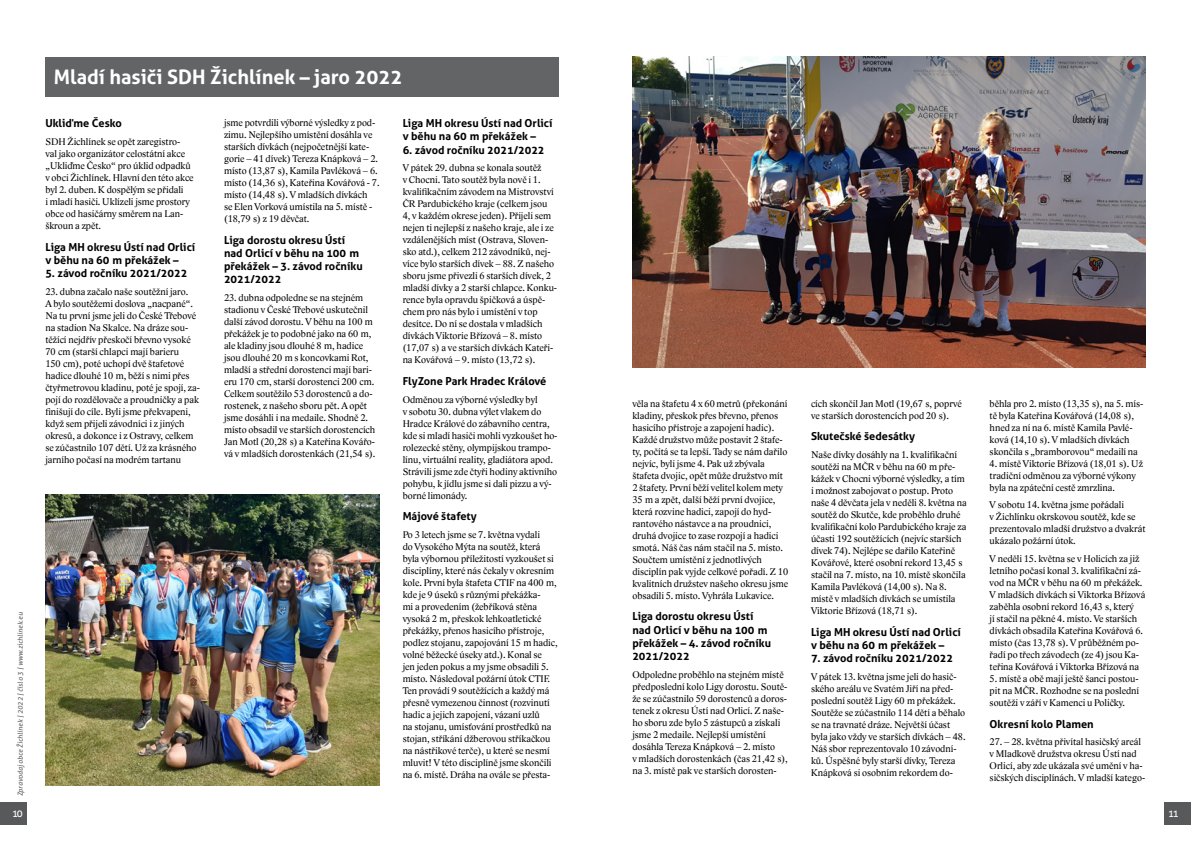
<style>
.page{position:relative;width:1191px;height:842px;background:#fff}
.page>*{position:absolute;margin:0;border:0;box-sizing:border-box;transform-origin:0 0}
.zakladni_text{font:700 20px "Aller";color:#fff}
.zakladni_text-2{font:700 11px/13.2px "Aller";color:#000}
.zakladni_text-3{font:10px/12px "Lido STFCE";color:#000}
.t1{font:10px "Aller";color:#fff}
.t2{font:italic 7px "Aller";color:#636466}
</style>
<div class="page">
<div style="left:1164px;top:803px;width:27px;height:22px;background:#58595b"></div>
<div style="left:0;top:803px;width:27px;height:22px;background:#58595b"></div>
<img style="left:632px;top:57px;width:513px;height:311px">
<div style="left:45px;top:57px;width:513px;height:39px;background:#636466"></div>
<img style="left:45px;top:494px;width:335px;height:291px">
<p class="zakladni_text" style="left:54px;top:64px;width:350px">Mladí hasiči SDH Žichlínek – jaro 2022</p>
<p class="zakladni_text-2" style="left:403px;top:117px;width:151px">Liga MH okresu Ústí nad Orlicí v běhu na 60 m překážek –</p>
<p class="zakladni_text-2" style="left:403px;top:143px;width:143px">6. závod ročníku 2021/2022</p>
<p class="zakladni_text-3" style="left:403px;top:162px;width:156px">V pátek 29. dubna se konala soutěž<br>v Chocni. Tato soutěž byla nově i 1. kvalifikačním závodem na Mistrovství ČR Pardubického kraje (celkem jsou 4, v každém okrese jeden). Přijeli sem nejen ti nejlepší z našeho kraje, ale i ze vzdálenějších míst (Ostrava, Sloven&shy;sko atd.), celkem 212 závodníků, nej&shy;více bylo starších dívek – 88. Z našeho sboru jsme přivezli 6 starších dívek, 2 mladší dívky a 2 starší chlapce. Konku&shy;rence byla opravdu špičková a úspě&shy;chem pro nás bylo i umístění v top desítce. Do ní se dostala v mladších dívkách Viktorie Břízová – 8. místo (17,07 s) a ve starších dívkách Kateři&shy;na Kovářová – 9. místo (13,72 s).</p>
<p class="zakladni_text-2" style="left:403px;top:374px;width:145px">FlyZone Park Hradec Králové</p>
<p class="zakladni_text-3" style="left:403px;top:393px;width:156px">Odměnou za výborné výsledky byl<br>v sobotu 30. dubna výlet vlakem do Hradce Králové do zábavního centra, kde si mladí hasiči mohli vyzkoušet ho&shy;rolezecké stěny, olympijskou trampo&shy;línu, virtuální reality, gladiátora apod.<br>Strávili jsme zde čtyři hodiny aktivního pohybu, k jídlu jsme si dali pizzu a vý&shy;borné limonády.</p>
<p class="zakladni_text-2" style="left:403px;top:510px;width:76px">Májové štafety</p>
<p class="zakladni_text-3" style="left:403px;top:529px;width:157px">Po 3 letech jsme se 7. května vydali<br>do Vysokého Mýta na soutěž, která byla výbornou příležitostí vyzkoušet si disciplíny, které nás čekaly v okresním kole. První byla štafeta CTIF na 400 m, kde je 9 úseků s různými překážka-<br>mi a provedením (žebříková stěna vysoká 2 m, přeskok lehkoatletické překážky, přenos hasicího přístroje, podlez stojanu, zapojování 15 m hadic, volné běžecké úseky atd.). Konal se<br>jen jeden pokus a my jsme obsadili 5. místo. Následoval požární útok CTIF.<br>Ten provádí 9 soutěžících a každý má přesně vymezenou činnost (rozvinutí hadic a jejich zapojení, vázaní uzlů<br>na stojanu, umísťování prostředků na stojan, stříkání džberovou stříkačkou na nástřikové terče), u které se nesmí mluvit! V této disciplíně jsme skončili na 6. místě. Dráha na ovále se přesta-</p>
<p class="zakladni_text-2" style="left:45px;top:117px;width:78px">Ukliďme Česko</p>
<p class="zakladni_text-3" style="left:45px;top:136px;width:150px">SDH Žichlínek se opět zaregistro&shy;val jako organizátor celostátní akce „Ukliďme Česko“ pro úklid odpadků v obci Žichlínek. Hlavní den této akce byl 2. duben. K dospělým se přidali<br>i mladí hasiči. Uklízeli jsme prostory obce od hasičárny směrem na Lan&shy;škroun a zpět.</p>
<p class="zakladni_text-2" style="left:45px;top:240px;width:151px">Liga MH okresu Ústí nad Orlicí v běhu na 60 m překážek –</p>
<p class="zakladni_text-2" style="left:45px;top:266px;width:143px">5. závod ročníku 2021/2022</p>
<p class="zakladni_text-3" style="left:45px;top:285px;width:156px">23. dubna začalo naše soutěžní jaro.<br>A bylo soutěžemi doslova „nacpané“.<br>Na tu první jsme jeli do České Třebové na stadion Na Skalce. Na dráze sou&shy;těžící nejdřív přeskočí břevno vysoké 70 cm (starší chlapci mají barieru<br>150 cm), poté uchopí dvě štafetové hadice dlouhé 10 m, běží s nimi přes čtyřmetrovou kladinu, poté je spojí, za&shy;pojí do rozdělovače a proudničky a pak finišují do cíle. Byli jsme překvapeni, když sem přijeli závodníci i z jiných okresů, a dokonce i z Ostravy, celkem se zúčastnilo 107 dětí. Už za krásného jarního počasí na modrém tartanu</p>
<p class="zakladni_text-3" style="left:224px;top:117px;width:157px">jsme potvrdili výborné výsledky z pod&shy;zimu. Nejlepšího umístění dosáhla ve starších dívkách (nejpočetnější kate&shy;gorie – 41 dívek) Tereza Knápková – 2. místo (13,87 s), Kamila Pavléková – 6. místo (14,36 s), Kateřina Kovářová - 7. místo (14,48 s). V mladších dívkách<br>se Elen Vorková umístila na 5. místě - (18,79 s) z 19 děvčat.</p>
<p class="zakladni_text-2" style="left:224px;top:233px;width:140px">Liga dorostu okresu Ústí nad Orlicí v běhu na 100 m překážek – 3. závod ročníku<br>2021/2022</p>
<p class="zakladni_text-3" style="left:224px;top:292px;width:153px">23. dubna odpoledne se na stejném stadionu v České Třebové uskutečnil další závod dorostu. V běhu na 100 m překážek je to podobné jako na 60 m, ale kladiny jsou dlouhé 8 m, hadice jsou dlouhé 20 m s koncovkami Rot, mladší a střední dorostenci mají bari&shy;eru 170 cm, starší dorostenci 200 cm.<br>Celkem soutěžilo 53 dorostenců a do&shy;rostenek, z našeho sboru pět. A opět jsme dosáhli i na medaile. Shodně 2. místo obsadil ve starších dorostencích Jan Motl (20,28 s) a Kateřina Kovářo&shy;vá v mladších dorostenkách (21,54 s).</p>
<p class="zakladni_text-3" style="left:632px;top:397px;width:157px">věla na štafetu 4 x 60 metrů (překonání kladiny, přeskok přes břevno, přenos hasicího přístroje a zapojení hadic).<br>Každé družstvo může postavit 2 štafe&shy;ty, počítá se ta lepší. Tady se nám dařilo nejvíc, byli jsme 4. Pak už zbývala štafeta dvojic, opět může družstvo mít 2 štafety. První běží velitel kolem mety 35 m a zpět, další běží první dvojice, která rozvine hadici, zapojí do hyd&shy;rantového nástavce a na proudnici, druhá dvojice to zase rozpojí a hadici smotá. Náš čas nám stačil na 5. místo.<br>Součtem umístění z jednotlivých disciplín pak vyjde celkové pořadí. Z 10 kvalitních družstev našeho okresu jsme obsadili 5. místo. Vyhrála Lukavice.</p>
<p class="zakladni_text-2" style="left:632px;top:610px;width:140px">Liga dorostu okresu Ústí nad Orlicí v běhu na 100 m překážek – 4. závod ročníku<br>2021/2022</p>
<p class="zakladni_text-3" style="left:632px;top:668px;width:157px">Odpoledne proběhlo na stejném místě předposlední kolo Ligy dorostu. Soutě&shy;že se zúčastnilo 59 dorostenců a doros&shy;tenek z okresu Ústí nad Orlicí. Z naše&shy;ho sboru zde bylo 5 zástupců a získali jsme 2 medaile. Nejlepší umístění dosáhla Tereza Knápková – 2. místo<br>v mladších dorostenkách (čas 21,42 s), na 3. místě pak ve starších dorosten-</p>
<p class="zakladni_text-3" style="left:811px;top:397px;width:152px">cích skončil Jan Motl (19,67 s, poprvé ve starších dorostencích pod 20 s).</p>
<p class="zakladni_text-2" style="left:811px;top:430px;width:105px">Skutečské šedesátky</p>
<p class="zakladni_text-3" style="left:811px;top:449px;width:157px">Naše dívky dosáhly na 1. kvalifikační soutěži na MČR v běhu na 60 m pře&shy;kážek v Chocni výborné výsledky, a tím i možnost zabojovat o postup. Proto naše 4 děvčata jela v neděli 8. května na soutěž do Skutče, kde proběhlo druhé kvalifikační kolo Pardubického kraje za účasti 192 soutěžících (nejvíc starších dívek 74). Nejlépe se dařilo Kateřině Kovářové, které osobní rekord 13,45 s stačil na 7. místo, na 10. místě skončila Kamila Pavléková (14,00 s). Na 8. místě v mladších dívkách se umístila Viktorie Břízová (18,71 s).</p>
<p class="zakladni_text-2" style="left:811px;top:625px;width:151px">Liga MH okresu Ústí nad Orlicí v běhu na 60 m překážek –</p>
<p class="zakladni_text-2" style="left:811px;top:652px;width:143px">7. závod ročníku 2021/2022</p>
<p class="zakladni_text-3" style="left:811px;top:671px;width:156px">V pátek 13. května jsme jeli do hasič&shy;ského areálu ve Svatém Jiří na před&shy;poslední soutěž Ligy 60 m překážek.<br>Soutěže se zúčastnilo 114 dětí a běhalo se na travnaté dráze. Největší účast byla jako vždy ve starších dívkách – 48.<br>Náš sbor reprezentovalo 10 závodní&shy;ků. Úspěšné byly starší dívky, Tereza Knápková si osobním rekordem do-</p>
<p class="zakladni_text-3" style="left:989px;top:397px;width:155px">běhla pro 2. místo (13,35 s), na 5. mís&shy;tě byla Kateřina Kovářová (14,08 s), hned za ní na 6. místě Kamila Pavlé&shy;ková (14,10 s). V mladších dívkách skončila s „bramborovou“ medailí na</p>
<p class="zakladni_text-3" style="left:989px;top:457px;width:155px">4. místě Viktorie Břízová (18,01 s). Už tradiční odměnou za výborné výkony byla na zpáteční cestě zmrzlina.</p>
<p class="zakladni_text-3" style="left:989px;top:499px;width:157px">V sobotu 14. května jsme pořádali<br>v Žichlínku okrskovou soutěž, kde se prezentovalo mladší družstvo a dvakrát ukázalo požární útok.</p>
<p class="zakladni_text-3" style="left:989px;top:553px;width:157px">V neděli 15. května se v Holicích za již letního počasí konal 3. kvalifikační zá&shy;vod na MČR v běhu na 60 m překážek.<br>V mladších dívkách si Viktorka Břízová zaběhla osobní rekord 16,43 s, který<br>jí stačil na pěkné 4. místo. Ve starších dívkách obsadila Kateřina Kovářová 6. místo (čas 13,78 s). V průběžném po&shy;řadí po třech závodech (ze 4) jsou Ka&shy;teřina Kovářová i Viktorka Břízová na</p>
<p class="zakladni_text-3" style="left:989px;top:673px;width:151px;text-align:justify">5. místě a obě mají ještě šanci postou&shy;pit na MČR. Rozhodne se na poslední soutěži v září v Kamenci u Poličky.</p>
<p class="zakladni_text-2" style="left:989px;top:717px;width:106px">Okresní kolo Plamen</p>
<p class="zakladni_text-3" style="left:989px;top:736px;width:157px">27. – 28. května přivítal hasičský areál v Mladkově družstva okresu Ústí nad Orlicí, aby zde ukázala své umění v ha&shy;sičských disciplínách. V mladší katego-</p>
<p class="t2" style="left:16px;top:796px;width:186px;rotate:-90deg">Zpravodaj obce Žichlínek | 2022 | číslo 3 | www.zichlinek.eu</p>
<p class="t1" style="left:12px;top:808px;width:12px">10</p>
<p class="t1" style="left:1168px;top:808px;width:12px">11</p>
</div>
